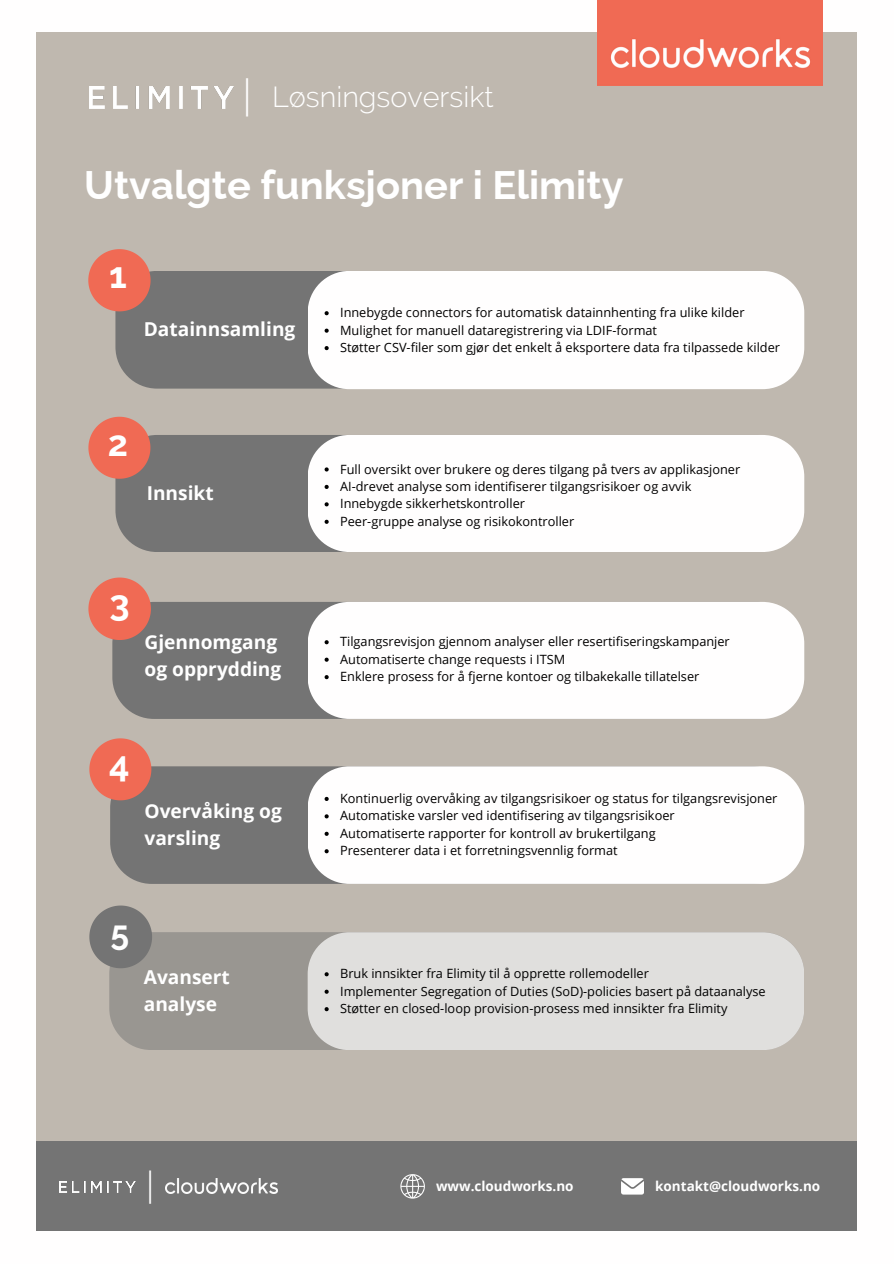
<style>
.page{position:relative;width:894px;height:1264px;background:#fff}
.page>*{position:absolute;margin:0;border:0;box-sizing:border-box;transform-origin:0 0}
.t1{font:300 42.3px "Raleway";color:#fffefe}
.t2{font:700 39.75px "Raleway";color:#fff}
.t3{font:300 36.75px "Raleway";color:#fff}
.t4{font:700 36.15px "Raleway";color:#fff}
.t5{font:700 35.85px "Raleway";color:#fff}
.t6{font:700 33.75px "Raleway";color:#fff}
.t7{font:300 28.8px "Raleway";color:#fff}
.t8{font:700 19.2px/26.7px "Open Sans";color:#fff}
.t9{font:700 13.5px "Open Sans";color:#fff}
.t10{font:12.75px "Open Sans";color:#000}
</style>
<div class="page">
<div style="left:36px;top:32px;width:820px;height:1198px;background:#bfb8af"></div>
<img style="left:597px;top:0;width:225px;height:85px">
<img style="left:89px;top:87px;width:144px;height:21px">
<div style="left:115px;top:435px;width:683px;height:117px;background:#747474;border-radius:42px"></div>
<div style="left:307px;top:435px;width:497px;height:117px;background:#fffefe;border-radius:42px"></div>
<svg style="left:88px;top:417px;width:62px;height:61px"></svg>
<div style="left:112px;top:602px;width:686px;height:117px;background:#747474;border-radius:42px"></div>
<svg style="left:88px;top:577px;width:63px;height:63px"></svg>
<div style="left:307px;top:602px;width:497px;height:117px;background:#fffefe;border-radius:42px"></div>
<div style="left:110px;top:766px;width:683px;height:117px;background:#747474;border-radius:42px"></div>
<svg style="left:89px;top:738px;width:62px;height:62px"></svg>
<div style="left:307px;top:766px;width:497px;height:117px;background:#fffefe;border-radius:42px"></div>
<div style="left:36px;top:1141px;width:820px;height:89px;background:#747474"></div>
<svg style="left:400px;top:1174px;width:25px;height:24px"></svg>
<svg style="left:621px;top:1178px;width:22px;height:16px"></svg>
<img style="left:60px;top:1181px;width:75px;height:11px">
<img style="left:166px;top:1178px;width:111px;height:15px">
<div style="left:115px;top:271px;width:678px;height:117px;background:#747474;border-radius:42px"></div>
<div style="left:307px;top:271px;width:497px;height:118px;background:#fffefe;border-radius:42px"></div>
<svg style="left:88px;top:249px;width:62px;height:62px"></svg>
<svg style="left:324px;top:467px;width:4px;height:4px"></svg>
<svg style="left:324px;top:485px;width:4px;height:4px"></svg>
<svg style="left:324px;top:502px;width:4px;height:4px"></svg>
<svg style="left:324px;top:519px;width:4px;height:5px"></svg>
<svg style="left:324px;top:640px;width:4px;height:4px"></svg>
<svg style="left:324px;top:657px;width:4px;height:4px"></svg>
<svg style="left:324px;top:675px;width:4px;height:4px"></svg>
<svg style="left:324px;top:796px;width:4px;height:5px"></svg>
<svg style="left:324px;top:814px;width:4px;height:4px"></svg>
<svg style="left:324px;top:831px;width:4px;height:4px"></svg>
<svg style="left:324px;top:849px;width:4px;height:4px"></svg>
<div style="left:109px;top:932px;width:695px;height:118px;background:#999691;border-radius:42px"></div>
<div style="left:307px;top:932px;width:496px;height:118px;background:#e0dfdd;border-radius:42px"></div>
<svg style="left:89px;top:905px;width:63px;height:63px"></svg>
<svg style="left:324px;top:972px;width:4px;height:4px"></svg>
<svg style="left:324px;top:989px;width:4px;height:4px"></svg>
<svg style="left:324px;top:1007px;width:4px;height:4px"></svg>
<svg style="left:324px;top:311px;width:4px;height:4px"></svg>
<svg style="left:324px;top:328px;width:4px;height:5px"></svg>
<svg style="left:324px;top:346px;width:4px;height:4px"></svg>
<p class="t1" style="left:242px;top:72px;width:11px">|</p>
<h2 class="t7" style="left:272px;top:80px;width:223px">Løsningsoversikt</h2>
<h3 class="t2" style="left:84px;top:161px;width:540px">Utvalgte funksjoner i Elimity</h3>
<p class="t5" style="left:109px;top:254px;width:19px">1</p>
<p class="t8" style="left:144px;top:315px;width:153px">Datainnsamling</p>
<p class="t10" style="left:340px;top:304px;width:406px">Innebygde connectors for automatisk datainnhenting fra ulike kilder</p>
<p class="t10" style="left:340px;top:321px;width:318px">Mulighet for manuell dataregistrering via LDIF-format</p>
<p class="t10" style="left:340px;top:338px;width:441px">Støtter CSV-filer som gjør det enkelt å eksportere data fra tilpassede kilder</p>
<p class="t5" style="left:108px;top:422px;width:22px">2</p>
<p class="t8" style="left:147px;top:479px;width:69px">Innsikt</p>
<h3 class="t10" style="left:340px;top:460px;width:401px">Full oversikt over brukere og deres tilgang på tvers av applikasjoner</h3>
<p class="t10" style="left:340px;top:477px;width:353px">AI-drevet analyse som identifiserer tilgangsrisikoer og avvik</p>
<p class="t10" style="left:340px;top:495px;width:186px">Innebygde sikkerhetskontroller</p>
<p class="t10" style="left:340px;top:512px;width:235px">Peer-gruppe analyse og risikokontroller</p>
<p class="t4" style="left:109px;top:582px;width:22px">3</p>
<h3 class="t8" style="left:144px;top:628px;width:138px">Gjennomgang og opprydding</h3>
<p class="t10" style="left:340px;top:632px;width:391px">Tilgangsrevisjon gjennom analyser eller resertifiseringskampanjer</p>
<p class="t10" style="left:340px;top:650px;width:227px">Automatiserte change requests i ITSM</p>
<p class="t10" style="left:340px;top:667px;width:361px">Enklere prosess for å fjerne kontoer og tilbakekalle tillatelser</p>
<p class="t5" style="left:109px;top:743px;width:22px">4</p>
<p class="t8" style="left:144px;top:797px;width:139px">Overvåking og varsling</p>
<p class="t10" style="left:340px;top:789px;width:438px">Kontinuerlig overvåking av tilgangsrisikoer og status for tilgangsrevisjoner</p>
<h3 class="t10" style="left:340px;top:806px;width:336px">Automatiske varsler ved identifisering av tilgangsrisikoer</h3>
<p class="t10" style="left:340px;top:824px;width:317px">Automatiserte rapporter for kontroll av brukertilgang</p>
<p class="t10" style="left:340px;top:841px;width:279px">Presenterer data i et forretningsvennlig format</p>
<p class="t6" style="left:110px;top:913px;width:20px">5</p>
<p class="t8" style="left:144px;top:963px;width:88px">Avansert analyse</p>
<p class="t10" style="left:340px;top:964px;width:310px">Bruk innsikter fra Elimity til å opprette rollemodeller</p>
<h3 class="t10" style="left:340px;top:982px;width:427px">Implementer Segregation of Duties (SoD)-policies basert på dataanalyse</h3>
<p class="t10" style="left:340px;top:999px;width:389px">Støtter en closed-loop provision-prosess med innsikter fra Elimity</p>
<p class="t3" style="left:146px;top:1164px;width:10px">|</p>
<p class="t9" style="left:436px;top:1176px;width:139px">www.cloudworks.no</p>
<p class="t9" style="left:655px;top:1176px;width:166px">kontakt@cloudworks.no</p>
</div>
